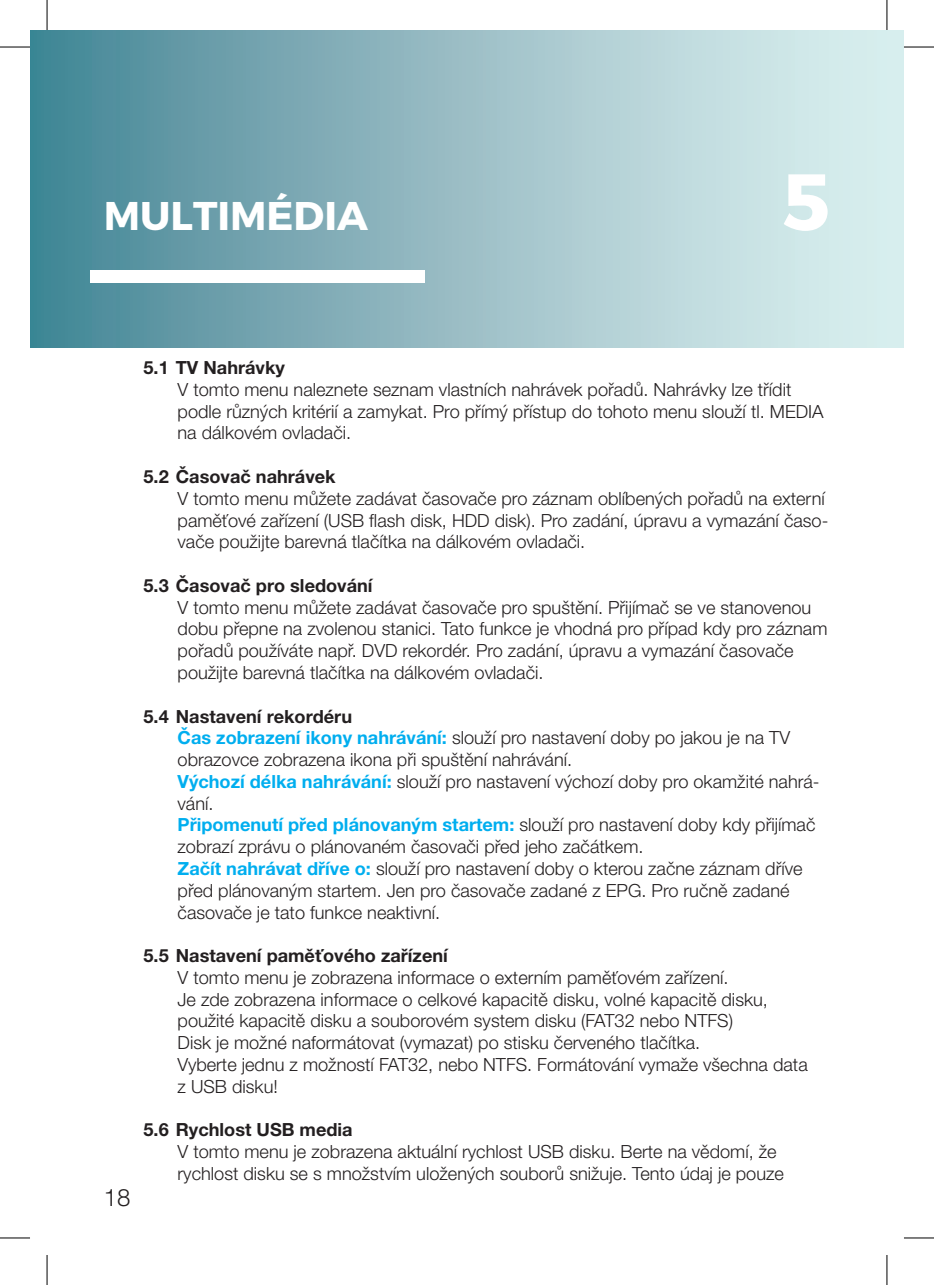
<style>
.page{position:relative;width:934px;height:1285px;background:#fff}
.page>*{position:absolute;margin:0;border:0;box-sizing:border-box;transform-origin:0 0}
.t1{font:700 80px "Montserrat";color:#fff}
.t2{font:700 40px "Montserrat";color:#fff}
.t3{font:300 24px "Helvetica Neue LT Pro";color:#231f20}
.t4{font:300 18.2px/21.8px "Helvetica Neue LT Pro";color:#231f20}
.t5{font:700 18.2px "Helvetica Neue LT Pro";color:#231f20}
.t6{font:700 18.2px "Helvetica Neue LT Pro";color:#00aeef}
.s1{font-weight:700;color:#00aeef}
.s2{font-weight:300;color:#231f20}
</style>
<div class="page">
<div style="left:30px;top:30px;width:873px;height:317px;background:linear-gradient(to right,#498797,#e5f5f4)"></div>
<div style="left:91px;top:271px;width:334px;height:12px;background:#fff"></div>
<hr style="left:0;top:47px;width:30px;height:1px;background:#000">
<hr style="left:903px;top:47px;width:30px;height:1px;background:#000">
<hr style="left:0;top:1237px;width:30px;height:1px;background:#000">
<hr style="left:903px;top:1237px;width:30px;height:1px;background:#000">
<hr style="left:47px;top:0;width:1px;height:30px;background:#000">
<hr style="left:47px;top:1255px;width:1px;height:30px;background:#000">
<hr style="left:886px;top:0;width:1px;height:30px;background:#000">
<hr style="left:886px;top:1255px;width:1px;height:30px;background:#000">
<p class="t2" style="left:104px;top:191px;width:265px">MULTIMÉDIA</p>
<p class="t1" style="left:782px;top:152px;width:49px">5</p>
<h3 class="t3" style="left:104px;top:1183px;width:28px">18</h3>
<p class="t5" style="left:143px;top:356px;width:143px">5.1 TV Nahrávky</p>
<p class="t4" style="left:177px;top:378px;width:647px">V tomto menu naleznete seznam vlastních nahrávek pořadů. Nahrávky lze třídit podle různých kritérií a zamykat. Pro přímý přístup do tohoto menu slouží tl. MEDIA na dálkovém ovladači.</p>
<p class="t5" style="left:143px;top:465px;width:193px">5.2 Časovač nahrávek</p>
<p class="t4" style="left:177px;top:487px;width:648px">V tomto menu můžete zadávat časovače pro záznam oblíbených pořadů na externí</p>
<p class="t4" style="left:177px;top:509px;width:652px">paměťové zařízení (USB flash disk, HDD disk). Pro zadání, úpravu a vymazání časo&shy;vače použijte barevná tlačítka na dálkovém ovladači.</p>
<p class="t5" style="left:143px;top:574px;width:230px">5.3 Časovač pro sledování</p>
<p class="t4" style="left:177px;top:596px;width:651px">V tomto menu můžete zadávat časovače pro spuštění. Přijímač se ve stanovenou dobu přepne na zvolenou stanici. Tato funkce je vhodná pro případ kdy pro záznam pořadů používáte např. DVD rekordér. Pro zadání, úpravu a vymazání časovače použijte barevná tlačítka na dálkovém ovladači.</p>
<p class="t5" style="left:143px;top:705px;width:210px">5.4 Nastavení rekordéru</p>
<p class="t4" style="left:177px;top:726px;width:613px"><span class="s1">Čas zobrazení ikony nahrávání:</span> slouží pro nastavení doby po jakou je na TV</p>
<p class="t4" style="left:177px;top:748px;width:396px">obrazovce zobrazena ikona při spuštění nahrávání.</p>
<p class="t4" style="left:177px;top:770px;width:643px"><span class="s1">Výchozí délka nahrávání:</span> slouží pro nastavení výchozí doby pro okamžité nahrá&shy;vání.</p>
<p class="t6" style="left:177px;top:813px;width:639px">Připomenutí před plánovaným startem: <span class="s2">slouží pro nastavení doby kdy přijímač</span></p>
<p class="t4" style="left:177px;top:835px;width:467px">zobrazí zprávu o plánovaném časovači před jeho začátkem.</p>
<p class="t4" style="left:177px;top:857px;width:626px"><span class="s1">Začít nahrávat dříve o:</span> slouží pro nastavení doby o kterou začne záznam dříve před plánovaným startem. Jen pro časovače zadané z EPG. Pro ručně zadané časovače je tato funkce neaktivní.</p>
<p class="t5" style="left:143px;top:944px;width:306px">5.5 Nastavení paměťového zařízení</p>
<p class="t4" style="left:177px;top:966px;width:552px">V tomto menu je zobrazena informace o externím paměťovém zařízení.</p>
<p class="t4" style="left:177px;top:988px;width:591px">Je zde zobrazena informace o celkové kapacitě disku, volné kapacitě disku,</p>
<p class="t4" style="left:177px;top:1009px;width:556px">použité kapacitě disku a souborovém system disku (FAT32 nebo NTFS)</p>
<p class="t4" style="left:177px;top:1031px;width:524px">Disk je možné naformátovat (vymazat) po stisku červeného tlačítka.</p>
<p class="t4" style="left:177px;top:1053px;width:631px">Vyberte jednu z možností FAT32, nebo NTFS. Formátování vymaže všechna data</p>
<p class="t4" style="left:177px;top:1075px;width:102px">z USB disku!</p>
<p class="t5" style="left:143px;top:1118px;width:210px">5.6 Rychlost USB media</p>
<p class="t4" style="left:177px;top:1140px;width:600px">V tomto menu je zobrazena aktuální rychlost USB disku. Berte na vědomí, že</p>
<p class="t4" style="left:177px;top:1162px;width:607px">rychlost disku se s množstvím uložených souborů snižuje. Tento údaj je pouze</p>
</div>
